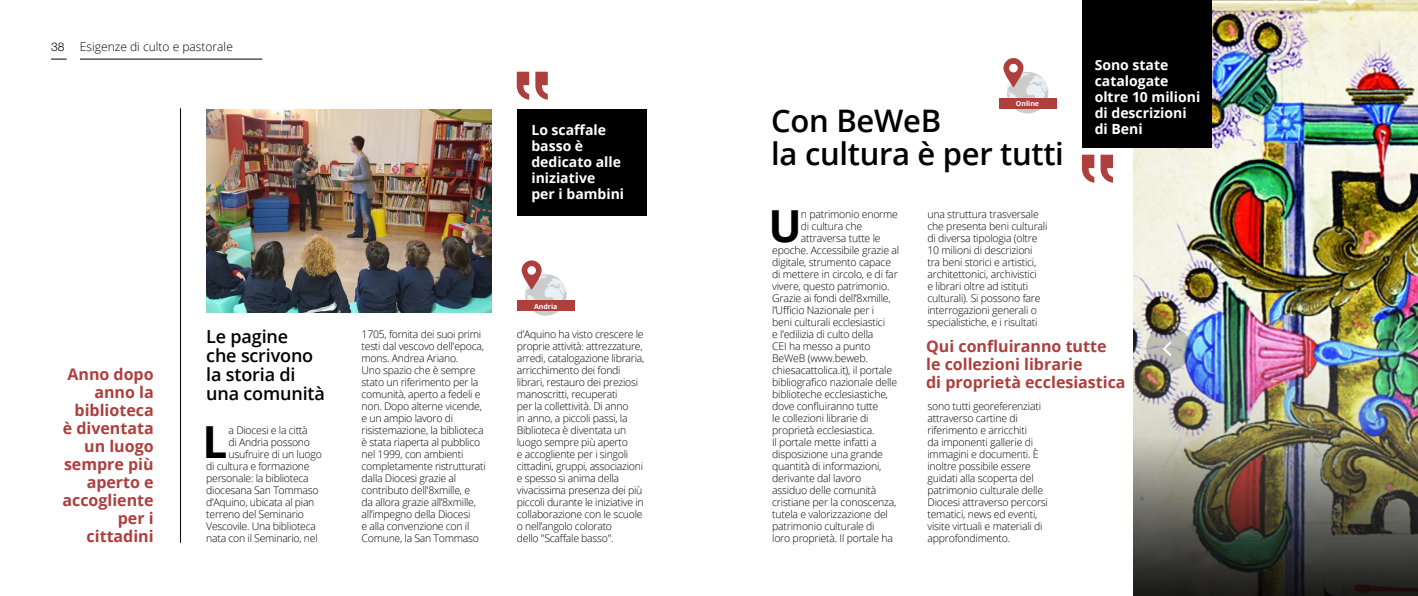
<style>
.page{position:relative;width:1418px;height:596px;background:#fff}
.page>*{position:absolute;margin:0;border:0;box-sizing:border-box;transform-origin:0 0}
.t1{font:700 44.1px "Open Sans";color:#000}
.t2{font:600 31px/33px "Open Sans";letter-spacing:-.01em;color:#000}
.t3{font:600 18px/19px "Open Sans";letter-spacing:-.01em;color:#000}
.t4{font:700 16px/18px "Open Sans";color:#ad3f3d;text-align:right}
.t5{font:700 14px/16px "Open Sans";color:#fff}
.t6{font:300 12px "Open Sans";color:#000}
.t7{font:300 12px "Helvetica Neue LT Std";color:#000}
.t8{font:300 10.5px/12px "Open Sans";letter-spacing:-.02em;color:#000}
.t9{font:700 7px "Open Sans";color:#fff}
</style>
<div class="page">
<svg style="left:51px;top:59px;width:16px;height:1px"></svg>
<hr style="left:180px;top:108px;width:1px;height:434px;background:#000">
<div style="left:525px;top:274px;width:41px;height:41px;background:#ccc;border-radius:50%"></div>
<div style="left:517px;top:300px;width:57px;height:10px;background:#ad3f3d"></div>
<svg style="left:521px;top:260px;width:45px;height:53px"></svg>
<div style="left:1006px;top:72px;width:42px;height:41px;background:#ccc;border-radius:50%"></div>
<div style="left:998px;top:98px;width:58px;height:10px;background:#ad3f3d"></div>
<svg style="left:1003px;top:58px;width:45px;height:53px"></svg>
<img style="left:206px;top:110px;width:285px;height:202px">
<svg style="left:516px;top:72px;width:32px;height:28px"></svg>
<svg style="left:1081px;top:154px;width:31px;height:29px"></svg>
<img style="left:1133px;top:0;width:284px;height:371px">
<div style="left:1081px;top:0;width:130px;height:148px;background:#000"></div>
<div style="left:517px;top:109px;width:129px;height:107px;background:#000"></div>
<hr style="left:80px;top:59px;width:182px;height:1px;background:#000">
<img style="left:1133px;top:371px;width:284px;height:224px">
<p class="t7" style="left:51px;top:39px;width:15px">38</p>
<p class="t6" style="left:80px;top:39px;width:154px">Esigenze di culto e pastorale</p>
<h3 class="t4" style="left:62px;top:364px;width:93px">Anno dopo anno la biblioteca è diventata un luogo sempre più aperto e accogliente per i cittadini</h3>
<h3 class="t3" style="left:206px;top:326px;width:120px">Le pagine<br>che scrivono la storia di una comunità</h3>
<h1 class="t1" style="left:202px;top:410px;width:26px">L</h1>
<p class="t8" style="left:229px;top:423px;width:81px">a Diocesi e la città</p>
<p class="t8" style="left:229px;top:435px;width:83px">di Andria possono</p>
<p class="t8" style="left:229px;top:447px;width:95px">usufruire di un luogo</p>
<p class="t8" style="left:206px;top:459px;width:105px">di cultura e formazione</p>
<p class="t8" style="left:206px;top:471px;width:104px">personale: la biblioteca</p>
<p class="t8" style="left:206px;top:483px;width:114px">diocesana San Tommaso</p>
<p class="t8" style="left:206px;top:495px;width:110px">d’Aquino, ubicata al pian</p>
<p class="t8" style="left:206px;top:507px;width:99px">terreno del Seminario</p>
<p class="t8" style="left:206px;top:519px;width:111px">Vescovile. Una biblioteca</p>
<p class="t8" style="left:206px;top:531px;width:113px">nata con il Seminario, nel</p>
<h3 class="t5" style="left:1094px;top:56px;width:107px">Sono state catalogate oltre 10 milioni di descrizioni</h3>
<p class="t9" style="left:1015px;top:98px;width:25px">Online</p>
<h2 class="t2" style="left:771px;top:103px;width:294px">Con BeWeB<br>la cultura è per tutti</h2>
<h3 class="t5" style="left:531px;top:122px;width:76px">Lo scaffale</h3>
<h3 class="t5" style="left:1094px;top:120px;width:49px">di Beni</h3>
<h3 class="t5" style="left:531px;top:138px;width:94px">basso è dedicato alle iniziative<br>per i bambini</h3>
<p class="t9" style="left:534px;top:301px;width:25px">Andria</p>
<p class="t8" style="left:361px;top:327px;width:126px">1705, fornita dei suoi primi testi dal vescovo dell'epoca, mons. Andrea Ariano.<br>Uno spazio che è sempre stato un riferimento per la comunità, aperto a fedeli e non. Dopo alterne vicende, e un ampio lavoro di risistemazione, la biblioteca è stata riaperta al pubblico nel 1999, con ambienti completamente ristrutturati dalla Diocesi grazie al contributo dell'8xmille, e<br>da allora grazie all’8xmille, all’impegno della Diocesi<br>e alla convenzione con il<br>Comune, la San Tommaso</p>
<p class="t8" style="left:517px;top:327px;width:129px">d’Aquino ha visto crescere le proprie attività: attrezzature, arredi, catalogazione libraria, arricchimento dei fondi librari, restauro dei preziosi manoscritti, recuperati<br>per la collettività. Di anno<br>in anno, a piccoli passi, la<br>Biblioteca è diventata un luogo sempre più aperto<br>e accogliente per i singoli cittadini, gruppi, associazioni e spesso si anima della vivacissima presenza dei più piccoli durante le iniziative in collaborazione con le scuole o nell’angolo colorato<br>dello "Scaffale basso".</p>
<h1 class="t1" style="left:768px;top:194px;width:35px">U</h1>
<p class="t8" style="left:801px;top:207px;width:99px">n patrimonio enorme</p>
<p class="t8" style="left:801px;top:219px;width:63px">di cultura che</p>
<p class="t8" style="left:801px;top:231px;width:81px">attraversa tutte le</p>
<p class="t8" style="left:772px;top:243px;width:128px">epoche. Accessibile grazie al</p>
<p class="t8" style="left:772px;top:255px;width:120px">digitale, strumento capace</p>
<p class="t8" style="left:772px;top:267px;width:127px">di mettere in circolo, e di far</p>
<p class="t8" style="left:772px;top:279px;width:119px">vivere, questo patrimonio.</p>
<p class="t8" style="left:772px;top:291px;width:120px">Grazie ai fondi dell’8xmille,</p>
<p class="t8" style="left:772px;top:303px;width:104px">l’Ufficio Nazionale per i</p>
<p class="t8" style="left:772px;top:315px;width:114px">beni culturali ecclesiastici</p>
<p class="t8" style="left:772px;top:327px;width:103px">e l’edilizia di culto della</p>
<p class="t8" style="left:772px;top:339px;width:100px">CEI ha messo a punto</p>
<p class="t8" style="left:772px;top:351px;width:97px">BeWeB (www.beweb.</p>
<p class="t8" style="left:772px;top:363px;width:121px">chiesacattolica.it), il portale</p>
<p class="t8" style="left:772px;top:375px;width:126px">bibliografico nazionale delle</p>
<p class="t8" style="left:772px;top:387px;width:117px">biblioteche ecclesiastiche,</p>
<p class="t8" style="left:772px;top:399px;width:108px">dove confluiranno tutte</p>
<p class="t8" style="left:772px;top:411px;width:98px">le collezioni librarie di</p>
<p class="t8" style="left:772px;top:423px;width:104px">proprietà ecclesiastica.</p>
<p class="t8" style="left:772px;top:435px;width:106px">Il portale mette infatti a</p>
<p class="t8" style="left:772px;top:447px;width:112px">disposizione una grande</p>
<p class="t8" style="left:772px;top:459px;width:111px">quantità di informazioni,</p>
<p class="t8" style="left:772px;top:471px;width:91px">derivante dal lavoro</p>
<p class="t8" style="left:772px;top:483px;width:106px">assiduo delle comunità</p>
<p class="t8" style="left:772px;top:495px;width:126px">cristiane per la conoscenza,</p>
<p class="t8" style="left:772px;top:507px;width:117px">tutela e valorizzazione del</p>
<p class="t8" style="left:772px;top:519px;width:104px">patrimonio culturale di</p>
<p class="t8" style="left:772px;top:531px;width:122px">loro proprietà. Il portale ha</p>
<p class="t8" style="left:927px;top:207px;width:121px">una struttura trasversale che presenta beni culturali di diversa tipologia (oltre<br>10 milioni di descrizioni tra beni storici e artistici, architettonici, archivistici<br>e librari oltre ad istituti culturali). Si possono fare interrogazioni generali o specialistiche, e i risultati</p>
<h3 class="t4" style="left:926px;top:336px;width:201px;text-align:left">Qui confluiranno tutte<br>le collezioni librarie<br>di proprietà ecclesiastica</h3>
<p class="t8" style="left:927px;top:399px;width:122px">sono tutti georeferenziati attraverso cartine di riferimento e arricchiti<br>da imponenti gallerie di immagini e documenti. È inoltre possibile essere guidati alla scoperta del patrimonio culturale delle<br>Diocesi attraverso percorsi tematici, news ed eventi, visite virtuali e materiali di approfondimento.</p>
</div>
